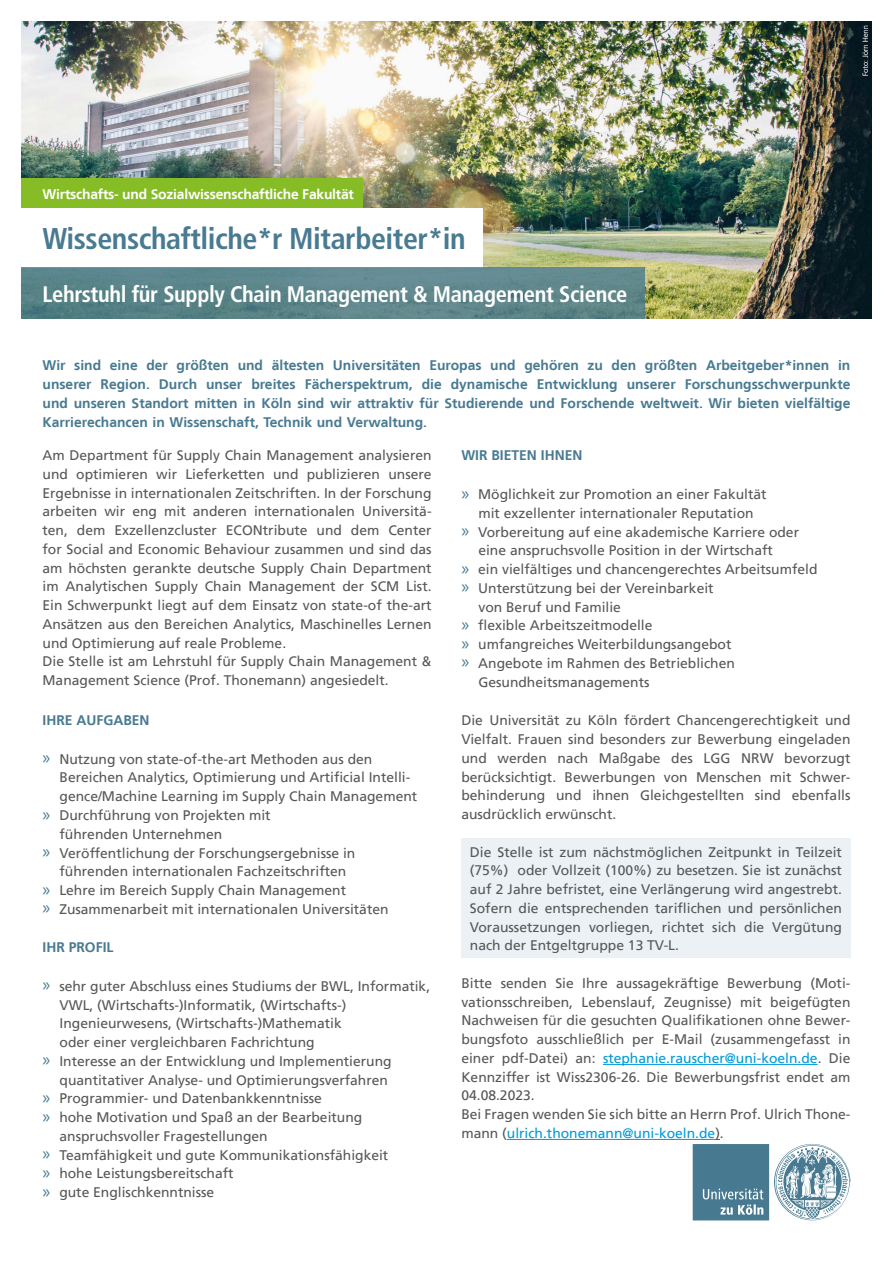
<style>
.page{position:relative;width:893px;height:1263px;background:#fff}
.page>*{position:absolute;margin:0;border:0;box-sizing:border-box;transform-origin:0 0}
.t1{font:700 condensed 30px "Frutiger LT Com";letter-spacing:-.015em;color:#487a92}
.t2{font:700 condensed 22.5px "Frutiger LT Com";letter-spacing:-.015em;color:#fff}
.t3{font:13.8px/18.8px "Frutiger LT";color:#575756}
.t4{font:700 13.8px/18.8px "Frutiger LT";color:#487a92;text-align:justify}
.t5{font:700 13.8px "Frutiger LT";letter-spacing:-.015em;color:#fff}
.s1{font-family:"Myriad Pro";font-size:18.75px;color:#487a92}
.s2{color:#009ad8}
</style>
<div class="page">
<div style="left:461px;top:838px;width:389px;height:120px;background:#ebf1f5"></div>
<hr style="left:603px;top:1064px;width:215px;height:1px;background:#009ad8">
<hr style="left:507px;top:1139px;width:208px;height:1px;background:#009ad8">
<img style="left:21px;top:21px;width:851px;height:298px">
<div style="left:21px;top:208px;width:462px;height:60px;background:#fff"></div>
<svg style="left:21px;top:268px;width:624px;height:51px;background:#5c858a"></svg>
<svg style="left:693px;top:1139px;width:157px;height:81px"></svg>
<div style="left:21px;top:179px;width:341px;height:29px;background:#86bc25"></div>
<p class="t5" style="left:43px;top:186px;width:313px">Wirtschafts- und Sozialwissenschaftliche Fakultät</p>
<h1 class="t1" style="left:43px;top:220px;width:425px">Wissenschaftliche*r Mitarbeiter*in</h1>
<h2 class="t2" style="left:43px;top:280px;width:586px">Lehrstuhl für Supply Chain Management &amp; Management Science</h2>
<p class="t4" style="left:43px;top:356px;width:809px">Wir sind eine der größten und ältesten Universitäten Europas und gehören zu den größten Arbeitgeber*innen in unserer Region. Durch unser breites Fächerspektrum, die dynamische Entwicklung unserer Forschungsschwerpunkte und unseren Standort mitten in Köln sind wir attraktiv für Studierende und Forschende weltweit. Wir bieten vielfältige Karrierechancen in Wissenschaft, Technik und Verwaltung.</p>
<p class="t3" style="left:43px;top:446px;width:391px">Am Department für Supply Chain Management analysieren und optimieren wir Lieferketten und publizieren unsere Ergebnisse in internationalen Zeitschriften. In der Forschung arbeiten wir eng mit anderen internationalen Universitä&shy;ten, dem Exzellenzcluster ECONtribute und dem Center for Social and Economic Behaviour zusammen und sind das am höchsten gerankte deutsche Supply Chain Department im Analytischen Supply Chain Management der SCM List.<br>Ein Schwerpunkt liegt auf dem Einsatz von state-of the-art Ansätzen aus den Bereichen Analytics, Maschinelles Lernen und Optimierung auf reale Probleme.<br>Die Stelle ist am Lehrstuhl für Supply Chain Management &amp; Management Science (Prof. Thonemann) angesiedelt.</p>
<p class="t4" style="left:43px;top:710px;width:109px">IHRE AUFGABEN</p>
<p class="t3" style="left:43px;top:750px;width:331px"><span class="s1">»</span> Nutzung von state-of-the-art Methoden aus den</p>
<p class="t3" style="left:60px;top:768px;width:352px">Bereichen Analytics, Optimierung und Artificial Intelli-</p>
<p class="t3" style="left:60px;top:787px;width:359px">gence/Machine Learning im Supply Chain Management</p>
<p class="t3" style="left:43px;top:806px;width:230px"><span class="s1">»</span> Durchführung von Projekten mit</p>
<p class="t3" style="left:60px;top:825px;width:164px">führenden Unternehmen</p>
<p class="t3" style="left:43px;top:843px;width:314px"><span class="s1">»</span> Veröffentlichung der Forschungsergebnisse in</p>
<p class="t3" style="left:60px;top:862px;width:288px">führenden internationalen Fachzeitschriften</p>
<p class="t3" style="left:43px;top:881px;width:305px"><span class="s1">»</span> Lehre im Bereich Supply Chain Management</p>
<p class="t3" style="left:43px;top:900px;width:348px"><span class="s1">»</span> Zusammenarbeit mit internationalen Universitäten</p>
<p class="t4" style="left:43px;top:938px;width:72px">IHR PROFIL</p>
<p class="t3" style="left:43px;top:977px;width:389px"><span class="s1">»</span> sehr guter Abschluss eines Studiums der BWL, Informatik,</p>
<p class="t3" style="left:60px;top:995px;width:288px">VWL, (Wirtschafts-)Informatik, (Wirtschafts-)</p>
<p class="t3" style="left:60px;top:1014px;width:284px">Ingenieurwesens, (Wirtschafts-)Mathematik</p>
<p class="t3" style="left:60px;top:1033px;width:257px">oder einer vergleichbaren Fachrichtung</p>
<p class="t3" style="left:43px;top:1052px;width:351px"><span class="s1">»</span> Interesse an der Entwicklung und Implementierung</p>
<p class="t3" style="left:60px;top:1070px;width:330px">quantitativer Analyse- und Optimierungsverfahren</p>
<p class="t3" style="left:43px;top:1089px;width:281px"><span class="s1">»</span> Programmier- und Datenbankkenntnisse</p>
<p class="t3" style="left:43px;top:1108px;width:321px"><span class="s1">»</span> hohe Motivation und Spaß an der Bearbeitung</p>
<p class="t3" style="left:60px;top:1127px;width:210px">anspruchsvoller Fragestellungen</p>
<p class="t3" style="left:43px;top:1145px;width:347px"><span class="s1">»</span> Teamfähigkeit und gute Kommunikationsfähigkeit</p>
<p class="t3" style="left:43px;top:1164px;width:193px"><span class="s1">»</span> hohe Leistungsbereitschaft</p>
<p class="t3" style="left:43px;top:1183px;width:173px"><span class="s1">»</span> gute Englischkenntnisse</p>
<p class="t4" style="left:461px;top:446px;width:123px">WIR BIETEN IHNEN</p>
<p class="t3" style="left:461px;top:485px;width:307px"><span class="s1">»</span> Möglichkeit zur Promotion an einer Fakultät</p>
<p class="t3" style="left:478px;top:504px;width:277px">mit exzellenter internationaler Reputation</p>
<p class="t3" style="left:461px;top:522px;width:339px"><span class="s1">»</span> Vorbereitung auf eine akademische Karriere oder</p>
<p class="t3" style="left:478px;top:541px;width:296px">eine anspruchsvolle Position in der Wirtschaft</p>
<p class="t3" style="left:461px;top:560px;width:358px"><span class="s1">»</span> ein vielfältiges und chancengerechtes Arbeitsumfeld</p>
<p class="t3" style="left:461px;top:579px;width:254px"><span class="s1">»</span> Unterstützung bei der Vereinbarkeit</p>
<p class="t3" style="left:478px;top:597px;width:144px">von Beruf und Familie</p>
<p class="t3" style="left:461px;top:616px;width:193px"><span class="s1">»</span> flexible Arbeitszeitmodelle</p>
<p class="t3" style="left:461px;top:635px;width:272px"><span class="s1">»</span> umfangreiches Weiterbildungsangebot</p>
<p class="t3" style="left:461px;top:654px;width:275px"><span class="s1">»</span> Angebote im Rahmen des Betrieblichen</p>
<p class="t3" style="left:478px;top:672px;width:173px">Gesundheitsmanagements</p>
<p class="t3" style="left:461px;top:711px;width:391px;text-align:justify">Die Universität zu Köln fördert Chancengerechtigkeit und Vielfalt. Frauen sind besonders zur Bewerbung eingeladen und werden nach Maßgabe des LGG NRW bevorzugt berücksichtigt. Bewerbungen von Menschen mit Schwer&shy;behinderung und ihnen Gleichgestellten sind ebenfalls ausdrücklich erwünscht.</p>
<p class="t3" style="left:470px;top:843px;width:374px;text-align:justify">Die Stelle ist zum nächstmöglichen Zeitpunkt in Teilzeit (75%) oder Vollzeit (100%) zu besetzen. Sie ist zunächst auf 2 Jahre befristet, eine Verlängerung wird angestrebt.<br>Sofern die entsprechenden tariflichen und persönlichen Voraussetzungen vorliegen, richtet sich die Vergütung nach der Entgeltgruppe 13 TV-L.</p>
<p class="t3" style="left:461px;top:974px;width:391px">Bitte senden Sie Ihre aussagekräftige Bewerbung (Moti&shy;vationsschreiben, Lebenslauf, Zeugnisse) mit beigefügten Nachweisen für die gesuchten Qualifikationen ohne Bewer&shy;bungsfoto ausschließlich per E-Mail (zusammengefasst in einer pdf-Datei) an: <span class="s2">stephanie.rauscher@uni-koeln.de</span>. Die Kennziffer ist Wiss2306-26. Die Bewerbungsfrist endet am 04.08.2023.<br>Bei Fragen wenden Sie sich bitte an Herrn Prof. Ulrich Thone&shy;mann (<span class="s2">ulrich.thonemann@uni-koeln.de</span>).</p>
</div>
